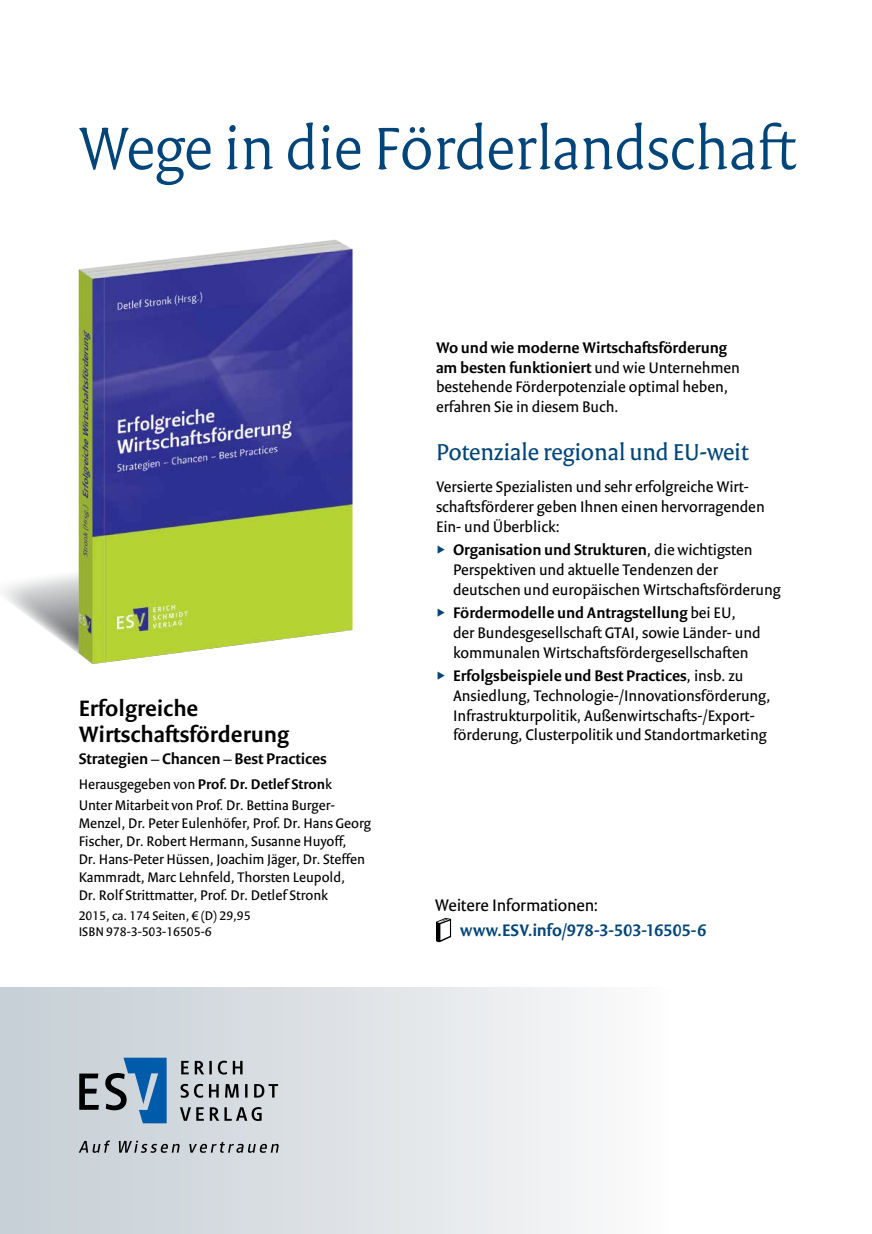
<style>
.page{position:relative;width:872px;height:1234px;background:#fff}
.page>*{position:absolute;margin:0;border:0;box-sizing:border-box;transform-origin:0 0}
.t1{font:300 64.5px "Versa Pro";letter-spacing:-.005em;color:#004579}
.t2{font:24.75px "Versa Pro";letter-spacing:-.005em;color:#004579}
.t3{font:600 24px/26.4px "Versa Sans Pro";color:#000}
.t4{font:600 18px "Versa Sans Pro";letter-spacing:-.01em;color:#004579}
.t5{font:18px "Versa Sans Pro";letter-spacing:-.005em;color:#000}
.t6{font:16.5px/19.8px "Versa Sans Pro";color:#000}
.t7{font:600 16.5px "Versa Sans Pro";color:#000}
.t8{font:15px/18px "Versa Sans Pro";color:#000}
.t9{font:13.5px/16.2px "Versa Sans Pro";color:#000}
.s1{font-weight:600}
</style>
<div class="page">
<div style="left:0;top:986px;width:872px;height:247px;background:linear-gradient(to right,#c4cdd3,#fff)"></div>
<svg style="left:3px;top:549px;width:350px;height:105px"></svg>
<img style="left:79px;top:239px;width:273px;height:425px">
<svg style="left:436px;top:917px;width:15px;height:25px"></svg>
<svg style="left:180px;top:1106px;width:82px;height:14px"></svg>
<svg style="left:180px;top:1083px;width:98px;height:14px"></svg>
<svg style="left:181px;top:1060px;width:61px;height:14px"></svg>
<svg style="left:105px;top:1057px;width:62px;height:65px;background:#638eb2"></svg>
<svg style="left:79px;top:1073px;width:20px;height:36px"></svg>
<svg style="left:79px;top:1140px;width:200px;height:12px;background:#a4a9ad"></svg>
<h1 class="t1" style="left:79px;top:109px;width:719px">Wege in die Förderlandschaft</h1>
<h3 class="t3" style="left:79px;top:694px;width:212px">Erfolgreiche<br>Wirtschaftsförderung</h3>
<p class="t7" style="left:79px;top:748px;width:249px">Strategien – Chancen – Best Practices</p>
<p class="t8" style="left:79px;top:773px;width:258px;line-height:21.5px">Herausgegeben von <span class="s1">Prof. Dr. Detlef Stron</span>k<br>Unter Mitarbeit von Prof. Dr. Bettina Burger-</p>
<p class="t8" style="left:79px;top:814px;width:294px">Menzel, Dr. Peter Eulenhöfer, Prof. Dr. Hans Georg Fischer, Dr. Robert Hermann, Susanne Huyoff,<br>Dr. Hans-Peter Hüssen, Joachim Jäger, Dr. Steffen Kammradt, Marc Lehnfeld, Thorsten Leupold,<br>Dr. Rolf Strittmatter, Prof. Dr. Detlef Stronk</p>
<p class="t9" style="left:79px;top:907px;width:173px">2015, ca. 174 Seiten, € (D) 29,95<br>ISBN 978-3-503-16505-6</p>
<p class="t6" style="left:436px;top:337px;width:305px"><span class="s1">Wo und wie moderne Wirtschaftsförderung am besten funktioniert</span> und wie Unternehmen bestehende Förderpotenziale optimal heben, erfahren Sie in diesem Buch.</p>
<h2 class="t2" style="left:436px;top:437px;width:314px">Potenziale regional und EU-weit</h2>
<p class="t6" style="left:436px;top:477px;width:330px">Versierte Spezialisten und sehr erfolgreiche Wirt&shy;schaftsförderer geben Ihnen einen hervorragenden<br>Ein- und Überblick:</p>
<p class="t6" style="left:453px;top:540px;width:329px"><span class="s1">Organisation und Strukturen</span>, die wichtigsten<br>Perspektiven und aktuelle Tendenzen der deutschen und europäischen Wirtschaftsförderung</p>
<p class="t6" style="left:453px;top:602px;width:309px"><span class="s1">Fördermodelle und Antragstellung</span> bei EU, der Bundesgesellschaft GTAI, sowie Länder- und kommunalen Wirtschaftsfördergesellschaften</p>
<p class="t6" style="left:453px;top:665px;width:319px"><span class="s1">Erfolgsbeispiele und Best Practices</span>, insb. zu Ansiedlung, Technologie-/Innovationsförderung, Infrastrukturpolitik, Außenwirtschafts-/Export&shy;förderung, Clusterpolitik und Standortmarketing</p>
<p class="t5" style="left:435px;top:893px;width:165px">Weitere Informationen:</p>
<p class="t4" style="left:460px;top:919px;width:248px">www.ESV.info/978-3-503-16505-6</p>
</div>
